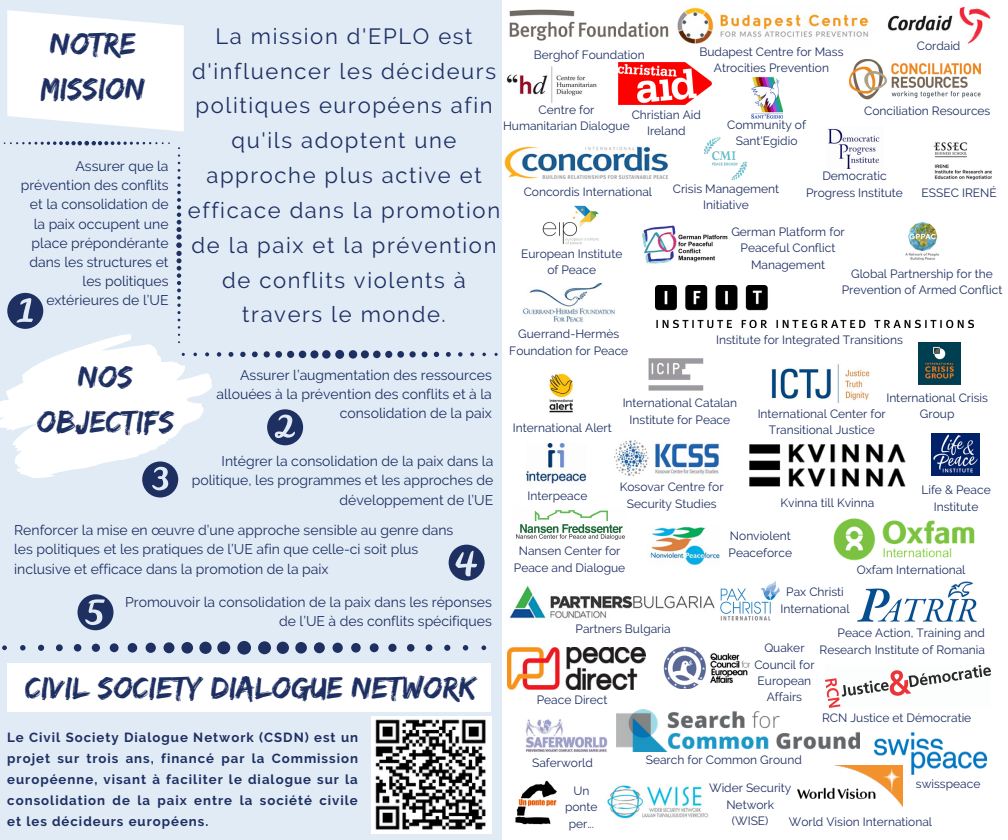
<style>
.page{position:relative;width:1008px;height:840px;background:#e0ebf6}
.page>*{position:absolute;margin:0;border:0;box-sizing:border-box;transform-origin:0 0}
.t1{font:32px/44.8px "Edo";color:#1e2f62}
.t2{font:22px/34.8px "Raleway";letter-spacing:.075em;color:#1e2f62;text-align:center}
.t3{font:14px/19.2px "Raleway";color:#1e2f62;text-align:right}
.t4{font:700 13.2px/21.2px "Raleway";letter-spacing:.075em;color:#1e2f62;text-align:justify}
.t5{font:12px/16.4px "Raleway";color:#1e2f62;text-align:center}
</style>
<div class="page">
<div style="left:503px;top:0;width:505px;height:840px;background:#fff"></div>
<svg style="left:7px;top:10px;width:177px;height:122px;background:#fafcfd"></svg>
<div style="left:335px;top:350px;width:9px;height:9px;background:#1e2f62;border-radius:50%"></div>
<div style="left:349px;top:350px;width:8px;height:9px;background:#1e2f62;border-radius:50%"></div>
<div style="left:361px;top:350px;width:8px;height:8px;background:#1e2f62;border-radius:50%"></div>
<div style="left:373px;top:351px;width:8px;height:7px;background:#1e2f62;border-radius:50%"></div>
<div style="left:385px;top:351px;width:7px;height:7px;background:#1e2f62;border-radius:50%"></div>
<div style="left:397px;top:351px;width:7px;height:7px;background:#1e2f62;border-radius:50%"></div>
<svg style="left:409px;top:351px;width:7px;height:7px"></svg>
<svg style="left:422px;top:351px;width:5px;height:6px"></svg>
<svg style="left:434px;top:352px;width:5px;height:5px"></svg>
<svg style="left:446px;top:352px;width:5px;height:5px"></svg>
<svg style="left:458px;top:352px;width:5px;height:5px"></svg>
<svg style="left:470px;top:352px;width:4px;height:4px"></svg>
<svg style="left:482px;top:353px;width:4px;height:3px"></svg>
<div style="left:322px;top:350px;width:9px;height:9px;background:#1e2f62;border-radius:50%"></div>
<div style="left:310px;top:350px;width:8px;height:8px;background:#1e2f62;border-radius:50%"></div>
<div style="left:299px;top:351px;width:7px;height:7px;background:#1e2f62;border-radius:50%"></div>
<div style="left:287px;top:351px;width:7px;height:7px;background:#1e2f62;border-radius:50%"></div>
<div style="left:275px;top:351px;width:7px;height:7px;background:#1e2f62;border-radius:50%"></div>
<div style="left:264px;top:351px;width:6px;height:7px;background:#1e2f62;border-radius:50%"></div>
<svg style="left:252px;top:352px;width:6px;height:5px"></svg>
<svg style="left:240px;top:352px;width:6px;height:5px"></svg>
<svg style="left:229px;top:352px;width:4px;height:5px"></svg>
<div style="left:7px;top:664px;width:483px;height:48px;background:#fff"></div>
<svg style="left:2px;top:641px;width:484px;height:14px"></svg>
<img style="left:509px;top:7px;width:360px;height:37px">
<img style="left:887px;top:6px;width:104px;height:38px">
<img style="left:506px;top:66px;width:91px;height:37px">
<img style="left:619px;top:62px;width:93px;height:42px">
<img style="left:751px;top:76px;width:32px;height:42px">
<img style="left:850px;top:59px;width:131px;height:41px">
<img style="left:504px;top:146px;width:164px;height:33px">
<img style="left:704px;top:137px;width:42px;height:42px">
<img style="left:827px;top:128px;width:53px;height:40px">
<img style="left:933px;top:142px;width:59px;height:38px">
<img style="left:542px;top:205px;width:57px;height:40px">
<img style="left:642px;top:225px;width:86px;height:39px">
<img style="left:905px;top:222px;width:34px;height:39px">
<img style="left:655px;top:286px;width:318px;height:42px">
<img style="left:522px;top:282px;width:93px;height:40px">
<img style="left:549px;top:373px;width:24px;height:40px">
<img style="left:648px;top:358px;width:56px;height:33px">
<img style="left:771px;top:364px;width:99px;height:40px">
<img style="left:919px;top:343px;width:42px;height:42px">
<img style="left:527px;top:443px;width:60px;height:41px">
<img style="left:614px;top:440px;width:105px;height:36px">
<img style="left:749px;top:444px;width:156px;height:42px">
<img style="left:932px;top:433px;width:48px;height:42px">
<img style="left:650px;top:526px;width:69px;height:40px">
<img style="left:833px;top:519px;width:142px;height:42px">
<img style="left:510px;top:581px;width:270px;height:40px">
<img style="left:857px;top:581px;width:120px;height:40px">
<img style="left:508px;top:647px;width:138px;height:42px">
<img style="left:663px;top:646px;width:87px;height:42px">
<img style="left:825px;top:666px;width:165px;height:42px">
<img style="left:525px;top:719px;width:82px;height:33px">
<img style="left:617px;top:709px;width:243px;height:42px">
<img style="left:873px;top:733px;width:114px;height:42px">
<img style="left:515px;top:780px;width:42px;height:45px">
<img style="left:607px;top:785px;width:102px;height:34px">
<img style="left:797px;top:766px;width:105px;height:40px">
<svg style="left:267px;top:409px;width:36px;height:36px"></svg>
<svg style="left:449px;top:545px;width:36px;height:36px"></svg>
<svg style="left:78px;top:594px;width:36px;height:36px"></svg>
<svg style="left:0;top:141px;width:221px;height:356px"></svg>
<img style="left:371px;top:716px;width:120px;height:117px">
<img style="left:516px;top:510px;width:109px;height:30px">
<h1 class="t1" style="left:41px;top:21px;width:106px">NOTRE<br>MISSION</h1>
<p class="t3" style="left:21px;top:156px;width:149px">Assurer que la prévention des conflits et la consolidation de la paix occupent une place prépondérante dans les structures et les politiques extérieures de l’UE</p>
<h2 class="t2" style="left:188px;top:19px;width:314px">La mission d'EPLO est d'influencer les décideurs politiques européens afin qu'ils adoptent une approche plus active et efficace dans la promotion de la paix et la prévention de conflits violents à travers le monde.</h2>
<p class="t5" style="left:917px;top:38px;width:45px">Cordaid</p>
<p class="t5" style="left:700px;top:43px;width:146px">Budapest Centre for Mass<br>Atrocities Prevention</p>
<p class="t5" style="left:534px;top:46px;width:112px">Berghof Foundation</p>
<p class="t5" style="left:503px;top:101px;width:128px">Centre for<br>Humanitarian Dialogue</p>
<p class="t5" style="left:864px;top:103px;width:128px">Conciliation Resources</p>
<p class="t5" style="left:632px;top:106px;width:71px">Christian Aid<br>Ireland</p>
<p class="t5" style="left:727px;top:117px;width:80px">Community of<br>Sant'Egidio</p>
<p class="t5" style="left:806px;top:168px;width:98px">Democratic<br>Progress Institute</p>
<p class="t5" style="left:524px;top:184px;width:130px">Concordis International</p>
<p class="t5" style="left:673px;top:181px;width:108px">Crisis Management<br>Initiative</p>
<p class="t5" style="left:922px;top:184px;width:77px">ESSEC IRENÉ</p>
<p class="t5" style="left:731px;top:224px;width:115px">German Platform for<br>Peaceful Conflict<br>Management</p>
<p class="t5" style="left:842px;top:265px;width:162px">Global Partnership for the<br>Prevention of Armed Conflict</p>
<p class="t5" style="left:521px;top:245px;width:103px">European Institute of Peace</p>
<p class="t5" style="left:509px;top:326px;width:121px">Guerrand-Hermès<br>Foundation for Peace</p>
<p class="t5" style="left:716px;top:332px;width:188px">Institute for Integrated Transitions</p>
<h1 class="t1" style="left:37px;top:354px;width:139px;text-align:center">NOS<br>OBJECTIFS</h1>
<p class="t3" style="left:217px;top:365px;width:277px">Assurer l’augmentation des ressources allouées à la prévention des conflits et à la consolidation de la paix</p>
<p class="t3" style="left:192px;top:451px;width:303px">Intégrer la consolidation de la paix dans la politique, les programmes et les approches de développement de l’UE</p>
<p class="t3" style="left:14px;top:520px;width:441px;text-align:left">Renforcer la mise en œuvre d’une approche sensible au genre dans les politiques et les pratiques de l’UE afin que celle-ci soit plus inclusive et efficace dans la promotion de la paix</p>
<p class="t3" style="left:125px;top:592px;width:368px">Promouvoir la consolidation de la paix dans les réponses de l’UE à des conflits spécifiques</p>
<h1 class="t1" style="left:25px;top:665px;width:452px">CIVIL SOCIETY DIALOGUE NETWORK</h1>
<p class="t4" style="left:7px;top:727px;width:352px">Le Civil Society Dialogue Network (CSDN) est un projet sur trois ans, financé par la Commission européenne, visant à faciliter le dialogue sur la consolidation de la paix entre la société civile et les décideurs européens.</p>
<p class="t5" style="left:513px;top:420px;width:100px">International Alert</p>
<p class="t5" style="left:886px;top:390px;width:103px">International Crisis<br>Group</p>
<p class="t5" style="left:623px;top:395px;width:116px">International Catalan<br>Institute for Peace</p>
<p class="t5" style="left:758px;top:405px;width:130px">International Center for<br>Transitional Justice</p>
<p class="t5" style="left:528px;top:488px;width:61px">Interpeace</p>
<p class="t5" style="left:620px;top:479px;width:105px">Kosovar Centre for<br>Security Studies</p>
<p class="t5" style="left:781px;top:495px;width:95px">Kvinna till Kvinna</p>
<p class="t5" style="left:921px;top:482px;width:71px">Life &amp; Peace<br>Institute</p>
<p class="t5" style="left:514px;top:543px;width:113px">Nansen Center for<br>Peace and Dialogue</p>
<p class="t5" style="left:729px;top:528px;width:65px;text-align:left">Nonviolent<br>Peaceforce</p>
<p class="t5" style="left:857px;top:561px;width:110px">Oxfam International</p>
<p class="t5" style="left:780px;top:584px;width:71px">Pax Christi<br>International</p>
<p class="t5" style="left:576px;top:620px;width:96px">Partners Bulgaria</p>
<p class="t5" style="left:820px;top:625px;width:167px;text-align:right">Peace Action, Training and<br>Research Institute of Romania</p>
<p class="t5" style="left:754px;top:640px;width:62px">Quaker<br>Council for<br>European<br>Affairs</p>
<p class="t5" style="left:537px;top:692px;width:72px">Peace Direct</p>
<p class="t5" style="left:822px;top:709px;width:151px">RCN Justice et Démocratie</p>
<p class="t5" style="left:532px;top:754px;width:62px">Saferworld</p>
<p class="t5" style="left:646px;top:751px;width:158px">Search for Common Ground</p>
<p class="t5" style="left:565px;top:782px;width:34px">Un ponte per...</p>
<p class="t5" style="left:709px;top:780px;width:84px">Wider Security</p>
<p class="t5" style="left:916px;top:775px;width:66px">swisspeace</p>
<p class="t5" style="left:726px;top:796px;width:49px">Network (WISE)</p>
<p class="t5" style="left:789px;top:814px;width:145px">World Vision International</p>
</div>
